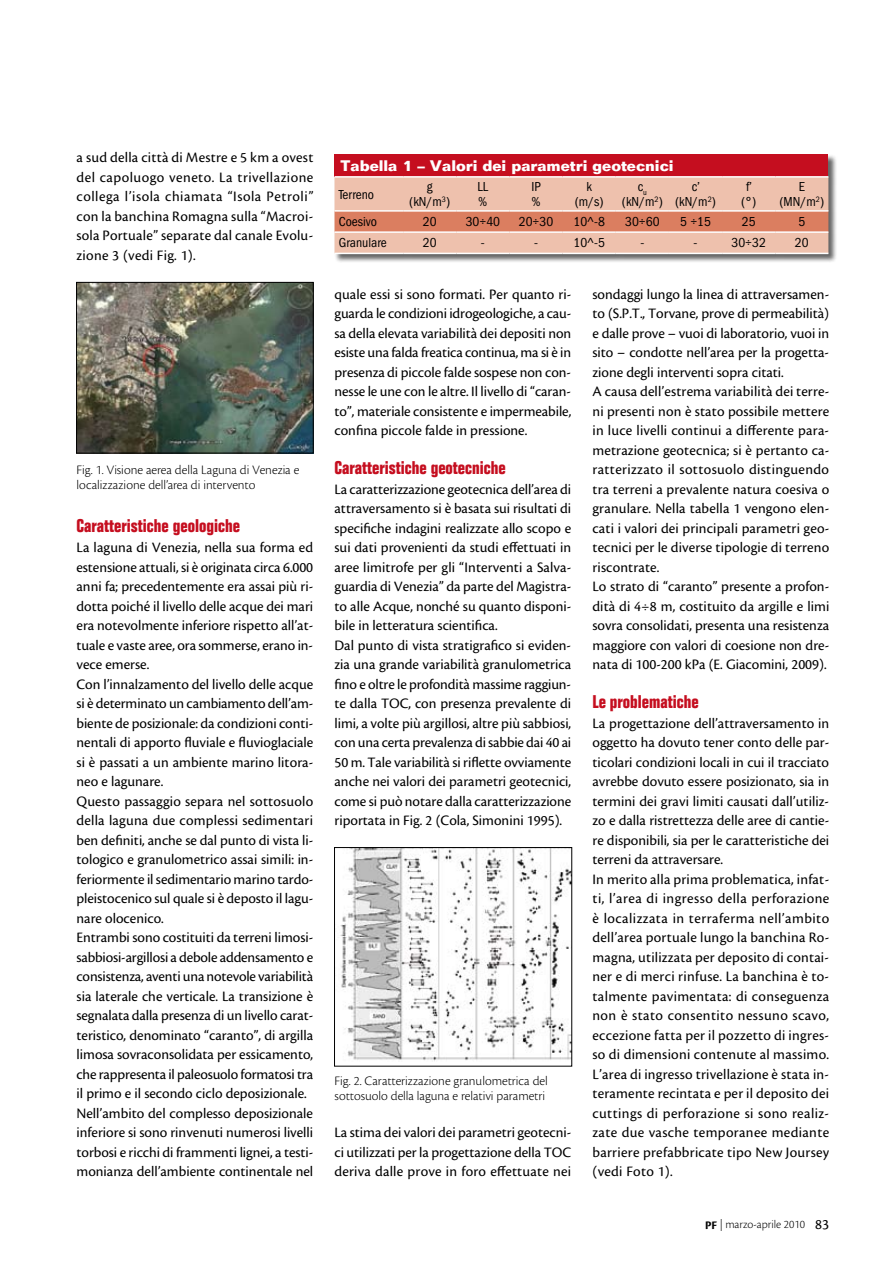
<style>
.page{position:relative;width:893px;height:1263px;background:#fff}
.page>*{position:absolute;margin:0;border:0;box-sizing:border-box;transform-origin:0 0}
.t1{font:700 condensed 18px "Folio Std";color:#c50e1f}
.t2{font:15px/19.5px "Cronos Pro";color:#000}
.t3{font:700 15px "Folio Std";color:#fff}
.t4{font:300 13.5px/15px "Cronos Pro";color:#000}
.t5{font:condensed 13.5px/15px "ITC Franklin Gothic Std";color:#000;text-align:center}
.t6{font:300 12px "Cronos Pro";color:#000}
.s1{font-weight:700}
.s2{font-weight:400;font-size:15px}
</style>
<div class="page">
<img style="left:78px;top:284px;width:233px;height:167px">
<div style="left:76px;top:282px;width:237px;height:171px;border:1px solid #000"></div>
<img style="left:340px;top:849px;width:230px;height:212px">
<div style="left:334px;top:847px;width:238px;height:219px;border:1px solid #000"></div>
<div style="left:334px;top:154px;width:503px;height:109px;background:#000;opacity:.6"></div>
<div style="left:334px;top:154px;width:494px;height:23px;background:#c50e1f"></div>
<svg style="left:334px;top:178px;width:494px;height:75px"></svg>
<hr style="left:334px;top:176px;width:69px;height:2px;background:#fff">
<hr style="left:403px;top:176px;width:53px;height:2px;background:#fff">
<hr style="left:456px;top:176px;width:53px;height:2px;background:#fff">
<hr style="left:509px;top:176px;width:54px;height:2px;background:#fff">
<hr style="left:563px;top:176px;width:53px;height:2px;background:#fff">
<hr style="left:616px;top:176px;width:53px;height:2px;background:#fff">
<hr style="left:669px;top:176px;width:53px;height:2px;background:#fff">
<hr style="left:722px;top:176px;width:53px;height:2px;background:#fff">
<hr style="left:775px;top:176px;width:53px;height:2px;background:#fff">
<hr style="left:334px;top:210px;width:69px;height:2px;background:#fff">
<hr style="left:403px;top:210px;width:53px;height:2px;background:#fff">
<hr style="left:456px;top:210px;width:53px;height:2px;background:#fff">
<hr style="left:509px;top:210px;width:54px;height:2px;background:#fff">
<hr style="left:563px;top:210px;width:53px;height:2px;background:#fff">
<hr style="left:616px;top:210px;width:53px;height:2px;background:#fff">
<hr style="left:669px;top:210px;width:53px;height:2px;background:#fff">
<hr style="left:722px;top:210px;width:53px;height:2px;background:#fff">
<hr style="left:775px;top:210px;width:53px;height:2px;background:#fff">
<hr style="left:334px;top:231px;width:69px;height:2px;background:#fff">
<hr style="left:403px;top:231px;width:53px;height:2px;background:#fff">
<hr style="left:456px;top:231px;width:53px;height:2px;background:#fff">
<hr style="left:509px;top:231px;width:54px;height:2px;background:#fff">
<hr style="left:563px;top:231px;width:53px;height:2px;background:#fff">
<hr style="left:616px;top:231px;width:53px;height:2px;background:#fff">
<hr style="left:669px;top:231px;width:53px;height:2px;background:#fff">
<hr style="left:722px;top:231px;width:53px;height:2px;background:#fff">
<hr style="left:775px;top:231px;width:53px;height:2px;background:#fff">
<hr style="left:334px;top:253px;width:69px;height:1px;background:#fff">
<hr style="left:403px;top:253px;width:53px;height:1px;background:#fff">
<hr style="left:456px;top:253px;width:53px;height:1px;background:#fff">
<hr style="left:509px;top:253px;width:54px;height:1px;background:#fff">
<hr style="left:563px;top:253px;width:53px;height:1px;background:#fff">
<hr style="left:616px;top:253px;width:53px;height:1px;background:#fff">
<hr style="left:669px;top:253px;width:53px;height:1px;background:#fff">
<hr style="left:722px;top:253px;width:53px;height:1px;background:#fff">
<hr style="left:775px;top:253px;width:53px;height:1px;background:#fff">
<p class="t2" style="left:77px;top:148px;width:238px;text-align:justify">a sud della città di Mestre e 5 km a ovest del capoluogo veneto. La trivellazione collega l’isola chiamata “Isola Petroli” con la banchina Romagna sulla “Macroi&shy;sola Portuale” separate dal canale Evolu&shy;zione 3 (vedi Fig. 1).</p>
<p class="t4" style="left:77px;top:463px;width:224px">Fig. 1. Visione aerea della Laguna di Venezia e localizzazione dell’area di intervento</p>
<p class="t1" style="left:77px;top:516px;width:165px">Caratteristiche geologiche</p>
<p class="t2" style="left:77px;top:538px;width:238px">La laguna di Venezia, nella sua forma ed estensione attuali, si è originata circa 6.000 anni fa; precedentemente era assai più ri&shy;dotta poiché il livello delle acque dei mari era notevolmente inferiore rispetto all’at&shy;tuale e vaste aree, ora sommerse, erano in&shy;vece emerse.<br>Con l’innalzamento del livello delle acque si è determinato un cambiamento dell’am&shy;biente de posizionale: da condizioni conti&shy;nentali di apporto fluviale e fluvioglaciale si è passati a un ambiente marino litora&shy;neo e lagunare.<br>Questo passaggio separa nel sottosuolo della laguna due complessi sedimentari ben definiti, anche se dal punto di vista li&shy;tologico e granulometrico assai simili: in&shy;feriormente il sedimentario marino tardo&shy;pleistocenico sul quale si è deposto il lagu&shy;nare olocenico.<br>Entrambi sono costituiti da terreni limosi&shy;sabbiosi-argillosi a debole addensamento e consistenza, aventi una notevole variabilità sia laterale che verticale. La transizione è segnalata dalla presenza di un livello carat&shy;teristico, denominato “caranto”, di argilla limosa sovraconsolidata per essicamento, che rappresenta il paleosuolo formatosi tra il primo e il secondo ciclo deposizionale.<br>Nell’ambito del complesso deposizionale inferiore si sono rinvenuti numerosi livelli torbosi e ricchi di frammenti lignei, a testi&shy;monianza dell’ambiente continentale nel</p>
<p class="t3" style="left:340px;top:156px;width:335px">Tabella 1 – Valori dei parametri geotecnici</p>
<p class="t5" style="left:339px;top:187px;width:37px">Terreno</p>
<p class="t5" style="left:409px;top:179px;width:42px">g (kN/m<sup>3</sup>)</p>
<p class="t5" style="left:478px;top:179px;width:12px;text-align:left">LL %</p>
<p class="t5" style="left:531px;top:179px;width:11px;text-align:left">IP %</p>
<p class="t5" style="left:575px;top:179px;width:30px">k (m/s)</p>
<p class="t5" style="left:622px;top:179px;width:42px">c<sub>u </sub>(kN/m<sup>2</sup>)</p>
<p class="t5" style="left:675px;top:179px;width:42px">c’ (kN/m<sup>2</sup>)</p>
<p class="t5" style="left:741px;top:179px;width:17px">f’ (°)</p>
<p class="t5" style="left:779px;top:179px;width:46px">E (MN/m<sup>2</sup>)</p>
<p class="t5" style="left:339px;top:214px;width:40px">Coesivo</p>
<p class="t5" style="left:423px;top:214px;width:15px">20</p>
<p class="t5" style="left:466px;top:214px;width:36px">30÷40</p>
<p class="t5" style="left:519px;top:214px;width:36px">20÷30</p>
<p class="t5" style="left:573px;top:214px;width:33px">10^-8</p>
<p class="t5" style="left:625px;top:214px;width:36px">30÷60</p>
<p class="t5" style="left:680px;top:214px;width:32px">5 ÷15</p>
<p class="t5" style="left:742px;top:214px;width:15px">25</p>
<p class="t5" style="left:798px;top:214px;width:8px">5</p>
<p class="t5" style="left:339px;top:236px;width:50px">Granulare</p>
<p class="t5" style="left:423px;top:236px;width:15px">20</p>
<p class="t5" style="left:481px;top:236px;width:5px">-</p>
<p class="t5" style="left:534px;top:236px;width:5px">-</p>
<p class="t5" style="left:573px;top:236px;width:33px">10^-5</p>
<p class="t5" style="left:640px;top:236px;width:5px">-</p>
<p class="t5" style="left:694px;top:236px;width:5px">-</p>
<p class="t5" style="left:731px;top:236px;width:36px">30÷32</p>
<p class="t5" style="left:795px;top:236px;width:15px">20</p>
<p class="t2" style="left:334px;top:284px;width:238px;text-align:justify">quale essi si sono formati. Per quanto ri&shy;guarda le condizioni idrogeologiche, a cau&shy;sa della elevata variabilità dei depositi non esiste una falda freatica continua, ma si è in presenza di piccole falde sospese non con&shy;nesse le une con le altre. Il livello di “caran&shy;to”, materiale consistente e impermeabile, confina piccole falde in pressione.</p>
<p class="t1" style="left:334px;top:457px;width:173px">Caratteristiche geotecniche</p>
<p class="t2" style="left:334px;top:479px;width:238px">La caratterizzazione geotecnica dell’area di attraversamento si è basata sui risultati di specifiche indagini realizzate allo scopo e sui dati provenienti da studi effettuati in aree limitrofe per gli “Interventi a Salva&shy;guardia di Venezia” da parte del Magistra&shy;to alle Acque, nonché su quanto disponi&shy;bile in letteratura scientifica.<br>Dal punto di vista stratigrafico si eviden&shy;zia una grande variabilità granulometrica fino e oltre le profondità massime raggiun&shy;te dalla TOC, con presenza prevalente di limi, a volte più argillosi, altre più sabbiosi, con una certa prevalenza di sabbie dai 40 ai 50 m. Tale variabilità si riflette ovviamente anche nei valori dei parametri geotecnici, come si può notare dalla caratterizzazione riportata in Fig. 2 (Cola, Simonini 1995).</p>
<p class="t4" style="left:334px;top:1073px;width:215px">Fig. 2. Caratterizzazione granulometrica del sottosuolo della laguna e relativi parametri</p>
<p class="t2" style="left:334px;top:1123px;width:238px;text-align:justify">La stima dei valori dei parametri geotecni&shy;ci utilizzati per la progettazione della TOC deriva dalle prove in foro effettuate nei</p>
<p class="t2" style="left:592px;top:284px;width:238px">sondaggi lungo la linea di attraversamen&shy;to (S.P.T., Torvane, prove di permeabilità) e dalle prove – vuoi di laboratorio, vuoi in sito – condotte nell’area per la progetta&shy;zione degli interventi sopra citati.<br>A causa dell’estrema variabilità dei terre&shy;ni presenti non è stato possibile mettere in luce livelli continui a differente para&shy;metrazione geotecnica; si è pertanto ca&shy;ratterizzato il sottosuolo distinguendo tra terreni a prevalente natura coesiva o granulare. Nella tabella 1 vengono elen&shy;cati i valori dei principali parametri geo&shy;tecnici per le diverse tipologie di terreno riscontrate.<br>Lo strato di “caranto” presente a profon&shy;dità di 4÷8 m, costituito da argille e limi sovra consolidati, presenta una resistenza maggiore con valori di coesione non dre&shy;nata di 100-200 kPa (E. Giacomini, 2009).</p>
<p class="t1" style="left:592px;top:691px;width:108px">Le problematiche</p>
<p class="t2" style="left:592px;top:713px;width:238px">La progettazione dell’attraversamento in oggetto ha dovuto tener conto delle par&shy;ticolari condizioni locali in cui il tracciato avrebbe dovuto essere posizionato, sia in termini dei gravi limiti causati dall’utiliz&shy;zo e dalla ristrettezza delle aree di cantie&shy;re disponibili, sia per le caratteristiche dei terreni da attraversare.<br>In merito alla prima problematica, infat&shy;ti, l’area di ingresso della perforazione è localizzata in terraferma nell’ambito dell’area portuale lungo la banchina Ro&shy;magna, utilizzata per deposito di contai&shy;ner e di merci rinfuse. La banchina è to&shy;talmente pavimentata: di conseguenza non è stato consentito nessuno scavo, eccezione fatta per il pozzetto di ingres&shy;so di dimensioni contenute al massimo.<br>L’area di ingresso trivellazione è stata in&shy;teramente recintata e per il deposito dei cuttings di perforazione si sono realiz&shy;zate due vasche temporanee mediante barriere prefabbricate tipo New Joursey (vedi Foto 1).</p>
<p class="t6" style="left:705px;top:1217px;width:125px"><span class="s1">PF</span> | marzo-aprile 2010 <span class="s2">83</span></p>
</div>
